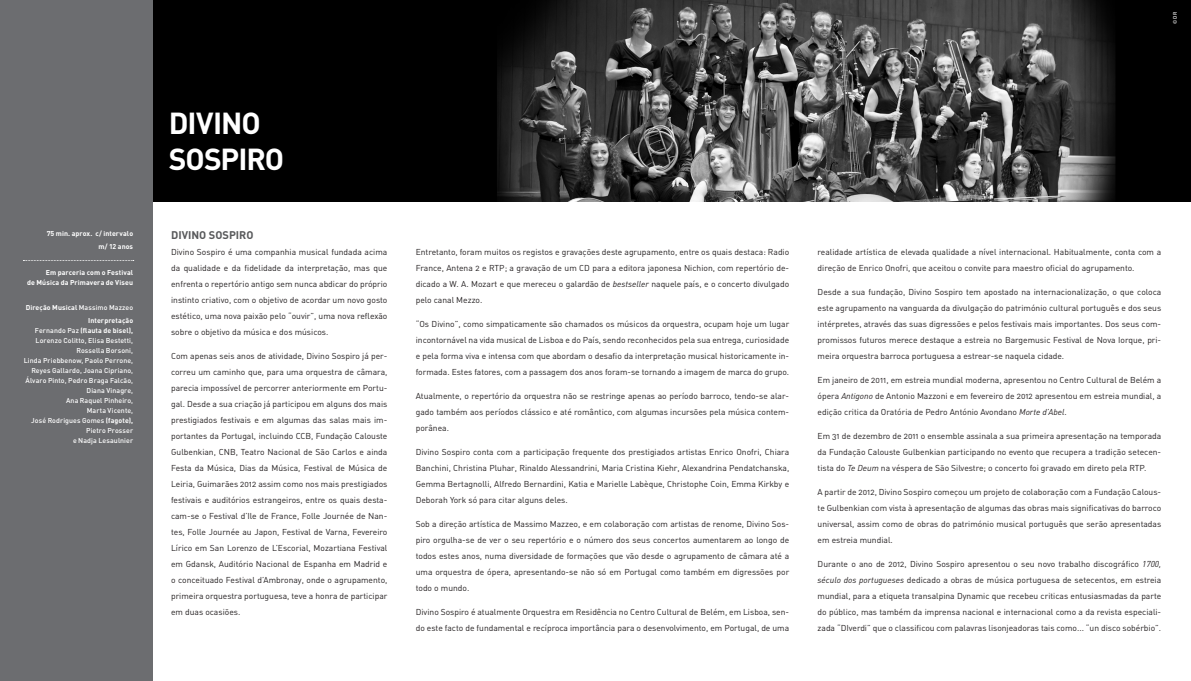
<style>
.page{position:relative;width:1191px;height:681px;background:#fff}
.page>*{position:absolute;margin:0;border:0;box-sizing:border-box;transform-origin:0 0}
.t1{font:700 30px "DIN";letter-spacing:-.035em;color:#fff}
.t2{font:11px "DIN Bold Alternate";color:#57585a}
.t3{font:8.5px/16px "DIN Regular Alternate";color:#231f20;text-align:justify}
.t4{font:500 7px/10px "DIN";letter-spacing:.01em;color:#fff;text-align:right}
.t5{font:700 7px "DIN";letter-spacing:.01em;color:#fff}
.t6{font:5px "DIN Medium Alternate";color:#fff}
.s1{font-weight:500}
.s2{font-weight:700}
.s3{font-family:"DIN";font-style:italic}
</style>
<div class="page">
<img style="left:152px;top:0;width:1039px;height:201px">
<div style="left:0;top:0;width:152px;height:680px;background:#6c6d70"></div>
<svg style="left:23px;top:260px;width:111px;height:1px"></svg>
<p class="t5" style="left:47px;top:229px;width:88px">75 min. aprox. c/ intervalo</p>
<p class="t5" style="left:98px;top:242px;width:36px">m/ 12 anos</p>
<p class="t5" style="left:46px;top:267px;width:89px">Em parceria com o Festival</p>
<p class="t5" style="left:27px;top:277px;width:107px">de Música da Primavera de Viseu</p>
<p class="t5" style="left:26px;top:303px;width:109px">Direção Musical <span class="s1">Massimo Mazzeo</span></p>
<p class="t5" style="left:88px;top:316px;width:46px">Interpretação</p>
<p class="t4" style="left:35px;top:325px;width:100px">Fernando Paz <span class="s2">(flauta de bisel),<br></span>Lorenzo Colitto, Elisa Bestetti,<br>Rossella Borsoni,</p>
<p class="t4" style="left:24px;top:355px;width:111px">Linda Priebbenow, Paolo Perrone,<br>Reyes Gallardo, Joana Cipriano,<br>Álvaro Pinto, Pedro Braga Falcão,<br>Diana Vinagre,</p>
<p class="t4" style="left:66px;top:395px;width:69px">Ana Raquel Pinheiro,</p>
<p class="t4" style="left:87px;top:405px;width:48px">Marta Vicente,</p>
<p class="t4" style="left:31px;top:415px;width:103px">José Rodrigues Gomes <span class="s2">(fagote),<br></span>Pietro Prosser</p>
<p class="t4" style="left:73px;top:435px;width:62px">e Nadja Lesaulnier</p>
<p class="t6" style="left:1171px;top:24px;width:14px;rotate:-90deg">© DR</p>
<p class="t1" style="left:169px;top:103px;width:93px">DIVINO</p>
<p class="t1" style="left:169px;top:139px;width:117px">SOSPIRO</p>
<p class="t2" style="left:171px;top:228px;width:84px">DIVINO SOSPIRO</p>
<p class="t3" style="left:171px;top:243px;width:218px">Divino Sospiro é uma companhia musical fundada acima da qualidade e da fidelidade da interpretação, mas que enfrenta o repertório antigo sem nunca abdicar do próprio instinto criativo, com o objetivo de acordar um novo gosto estético, uma nova paixão pelo “ouvir”, uma nova reflexão sobre o objetivo da música e dos músicos.</p>
<p class="t3" style="left:171px;top:347px;width:218px">Com apenas seis anos de atividade, Divino Sospiro já per&shy;correu um caminho que, para uma orquestra de câmara, parecia impossível de percorrer anteriormente em Portu&shy;gal. Desde a sua criação já participou em alguns dos mais prestigiados festivais e em algumas das salas mais im&shy;portantes da Portugal, incluindo CCB, Fundação Calouste Gulbenkian, CNB, Teatro Nacional de São Carlos e ainda Festa da Música, Dias da Música, Festival de Música de Leiria, Guimarães 2012 assim como nos mais prestigiados festivais e auditórios estrangeiros, entre os quais desta&shy;cam-se o Festival d’Ile de France, Folle Journée de Nan&shy;tes, Folle Journée au Japon, Festival de Varna, Fevereiro Lírico em San Lorenzo de L’Escorial, Mozartiana Festival em Gdansk, Auditório Nacional de Espanha em Madrid e o conceituado Festival d’Ambronay, onde o agrupamento, primeira orquestra portuguesa, teve a honra de participar em duas ocasiões.</p>
<p class="t3" style="left:416px;top:243px;width:375px">Entretanto, foram muitos os registos e gravações deste agrupamento, entre os quais destaca: Radio France, Antena 2 e RTP; a gravação de um CD para a editora japonesa Nichion, com repertório de&shy;dicado a W. A. Mozart e que mereceu o galardão de <span class="s3">bestseller</span> naquele país, e o concerto divulgado pelo canal Mezzo.</p>
<p class="t3" style="left:416px;top:315px;width:375px">“Os Divino”, como simpaticamente são chamados os músicos da orquestra, ocupam hoje um lugar incontornável na vida musical de Lisboa e do País, sendo reconhecidos pela sua entrega, curiosidade e pela forma viva e intensa com que abordam o desafio da interpretação musical historicamente in&shy;formada. Estes fatores, com a passagem dos anos foram-se tornando a imagem de marca do grupo.</p>
<p class="t3" style="left:416px;top:387px;width:375px">Atualmente, o repertório da orquestra não se restringe apenas ao período barroco, tendo-se alar&shy;gado também aos períodos clássico e até romântico, com algumas incursões pela música contem&shy;porânea.</p>
<p class="t3" style="left:416px;top:443px;width:375px">Divino Sospiro conta com a participação frequente dos prestigiados artistas Enrico Onofri, Chiara Banchini, Christina Pluhar, Rinaldo Alessandrini, Maria Cristina Kiehr, Alexandrina Pendatchanska, Gemma Bertagnolli, Alfredo Bernardini, Katia e Marielle Labèque, Christophe Coin, Emma Kirkby e Deborah York só para citar alguns deles.</p>
<p class="t3" style="left:416px;top:515px;width:375px">Sob a direção artística de Massimo Mazzeo, e em colaboração com artistas de renome, Divino Sos&shy;piro orgulha-se de ver o seu repertório e o número dos seus concertos aumentarem ao longo de todos estes anos, numa diversidade de formações que vão desde o agrupamento de câmara até a uma orquestra de ópera, apresentando-se não só em Portugal como também em digressões por todo o mundo.</p>
<p class="t3" style="left:416px;top:603px;width:375px">Divino Sospiro é atualmente Orquestra em Residência no Centro Cultural de Belém, em Lisboa, sen&shy;do este facto de fundamental e recíproca importância para o desenvolvimento, em Portugal, de uma</p>
<p class="t3" style="left:817px;top:243px;width:345px">realidade artística de elevada qualidade a nível internacional. Habitualmente, conta com a direção de Enrico Onofri, que aceitou o convite para maestro oficial do agrupamento.</p>
<p class="t3" style="left:817px;top:283px;width:345px">Desde a sua fundação, Divino Sospiro tem apostado na internacionalização, o que coloca este agrupamento na vanguarda da divulgação do património cultural português e dos seus intérpretes, através das suas digressões e pelos festivais mais importantes. Dos seus com&shy;promissos futuros merece destaque a estreia no Bargemusic Festival de Nova Iorque, pri&shy;meira orquestra barroca portuguesa a estrear-se naquela cidade.</p>
<p class="t3" style="left:817px;top:371px;width:345px">Em janeiro de 2011, em estreia mundial moderna, apresentou no Centro Cultural de Belém a ópera <span class="s3">Antigono</span> de Antonio Mazzoni e em fevereiro de 2012 apresentou em estreia mundial, a edição critica da Oratória de Pedro António Avondano <span class="s3">Morte d’Abel</span>.</p>
<p class="t3" style="left:817px;top:427px;width:345px">Em 31 de dezembro de 2011 o ensemble assinala a sua primeira apresentação na temporada da Fundação Calouste Gulbenkian participando no evento que recupera a tradição setecen&shy;tista do <span class="s3">Te Deum</span> na véspera de São Silvestre; o concerto foi gravado em direto pela RTP.</p>
<p class="t3" style="left:817px;top:483px;width:345px">A partir de 2012, Divino Sospiro começou um projeto de colaboração com a Fundação Calous&shy;te Gulbenkian com vista à apresentação de algumas das obras mais significativas do barroco universal, assim como de obras do património musical português que serão apresentadas em estreia mundial.</p>
<p class="t3" style="left:817px;top:555px;width:345px">Durante o ano de 2012, Divino Sospiro apresentou o seu novo trabalho discográfico <span class="s3">1700, século dos portugueses</span> dedicado a obras de música portuguesa de setecentos, em estreia mundial, para a etiqueta transalpina Dynamic que recebeu criticas entusiasmadas da parte do público, mas também da imprensa nacional e internacional como a da revista especiali&shy;zada “DIverdi” que o classificou com palavras lisonjeadoras tais como... “un disco sobérbio”.</p>
</div>
